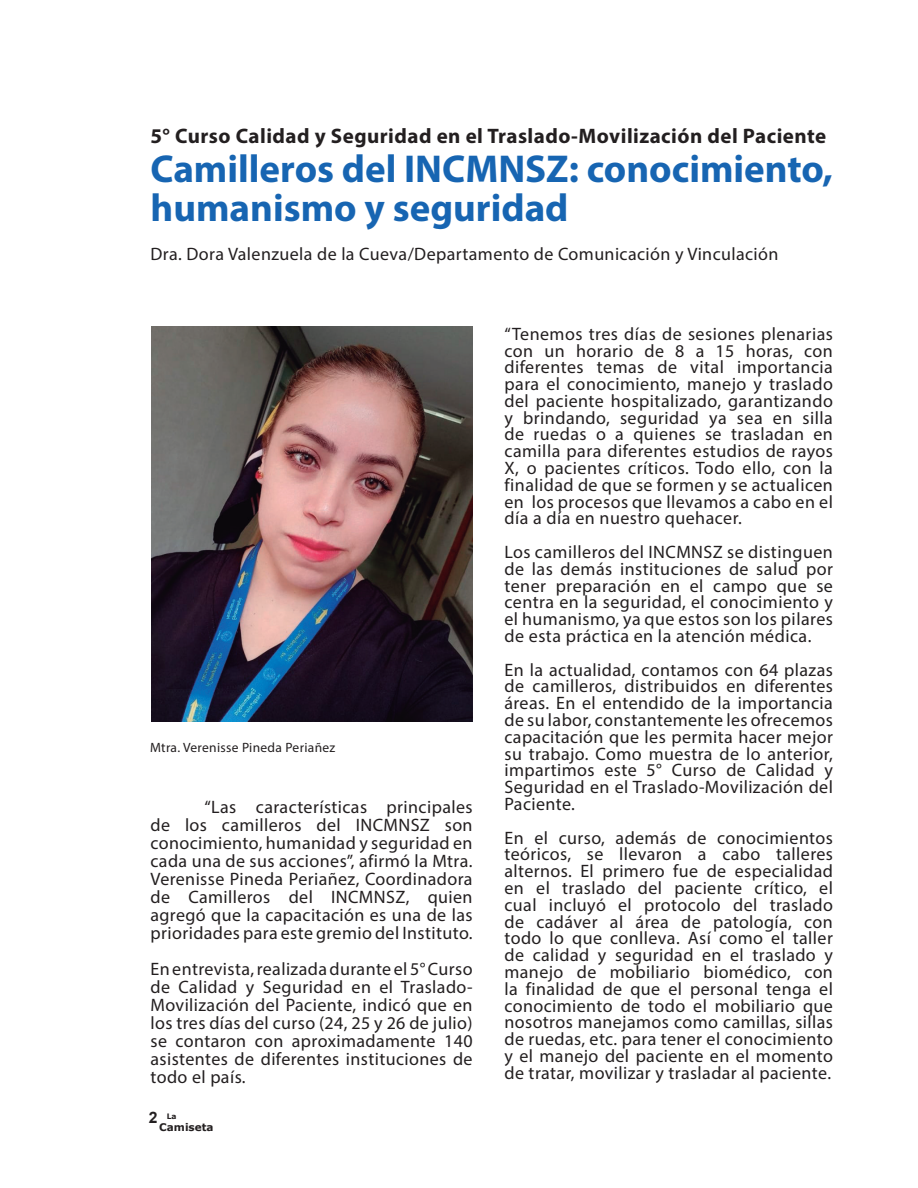
<style>
.page{position:relative;width:918px;height:1188px;background:#fff}
.page>*{position:absolute;margin:0;border:0;box-sizing:border-box;transform-origin:0 0}
.t1{font:700 39px/39px "Myriad Pro";color:#1765b2}
.t2{font:700 21px "Myriad Pro";letter-spacing:.02em;color:#231f20}
.t3{font:18px/16.8px "Myriad Pro";letter-spacing:.02em;color:#231f20;text-align:justify}
.t4{font:13.5px "Myriad Pro";letter-spacing:.02em;color:#231f20}
.t5{font:700 10.5px "Verdana";color:#231f20}
.t6{font:700 7.5px "Verdana";color:#231f20}
.s1{font-family:"Arial";font-size:15.75px}
</style>
<div class="page">
<img style="left:152px;top:326px;width:321px;height:396px">
<p class="t2" style="left:151px;top:123px;width:677px">5° Curso Calidad y Seguridad en el Traslado-Movilización del Paciente</p>
<h1 class="t1" style="left:151px;top:148px;width:684px">Camilleros del INCMNSZ: conocimiento, humanismo y seguridad</h1>
<p class="t3" style="left:151px;top:246px;width:630px">Dra. Dora Valenzuela de la Cueva/Departamento de Comunicación y Vinculación</p>
<p class="t4" style="left:150px;top:739px;width:187px">Mtra. Verenisse Pineda Periañez</p>
<p class="t3" style="left:151px;top:798px;width:324px;line-height:18px;text-indent:54px">“Las características principales de los camilleros del INCMNSZ son conocimiento, humanidad y seguridad en cada una de sus acciones”, afirmó la Mtra.<br>Verenisse Pineda Periañez, Coordinadora de Camilleros del INCMNSZ, quien agregó que la capacitación es una de las prioridades para este gremio del Instituto.</p>
<p class="t3" style="left:151px;top:960px;width:324px;line-height:18px">En entrevista, realizada durante el 5° Curso de Calidad y Seguridad en el Traslado-Movilización del Paciente, indicó que en los tres días del curso (24, 25 y 26 de julio) se contaron con aproximadamente 140 asistentes de diferentes instituciones de todo el país.</p>
<p class="t6" style="left:149px;top:1111px;width:29px"><span class="s1">2</span> La</p>
<p class="t5" style="left:159px;top:1120px;width:56px">Camiseta</p>
<p class="t3" style="left:504px;top:325px;width:330px">“Tenemos tres días de sesiones plenarias con un horario de 8 a 15 horas, con diferentes temas de vital importancia para el conocimiento, manejo y traslado del paciente hospitalizado, garantizando y brindando, seguridad ya sea en silla de ruedas o a quienes se trasladan en camilla para diferentes estudios de rayos X, o pacientes críticos. Todo ello, con la finalidad de que se formen y se actualicen en los procesos que llevamos a cabo en el día a día en nuestro quehacer.</p>
<p class="t3" style="left:504px;top:543px;width:330px">Los camilleros del INCMNSZ se distinguen de las demás instituciones de salud por tener preparación en el campo que se centra en la seguridad, el conocimiento y el humanismo, ya que estos son los pilares de esta práctica en la atención médica.</p>
<p class="t3" style="left:504px;top:661px;width:330px">En la actualidad, contamos con 64 plazas de camilleros, distribuidos en diferentes áreas. En el entendido de la importancia de su labor, constantemente les ofrecemos capacitación que les permita hacer mejor su trabajo. Como muestra de lo anterior, impartimos este 5° Curso de Calidad y Seguridad en el Traslado-Movilización del Paciente.</p>
<p class="t3" style="left:504px;top:829px;width:330px">En el curso, además de conocimientos teóricos, se llevaron a cabo talleres alternos. El primero fue de especialidad en el traslado del paciente crítico, el cual incluyó el protocolo del traslado de cadáver al área de patología, con todo lo que conlleva. Así como el taller de calidad y seguridad en el traslado y manejo de mobiliario biomédico, con la finalidad de que el personal tenga el conocimiento de todo el mobiliario que nosotros manejamos como camillas, sillas de ruedas, etc. para tener el conocimiento y el manejo del paciente en el momento de tratar, movilizar y trasladar al paciente.</p>
</div>
